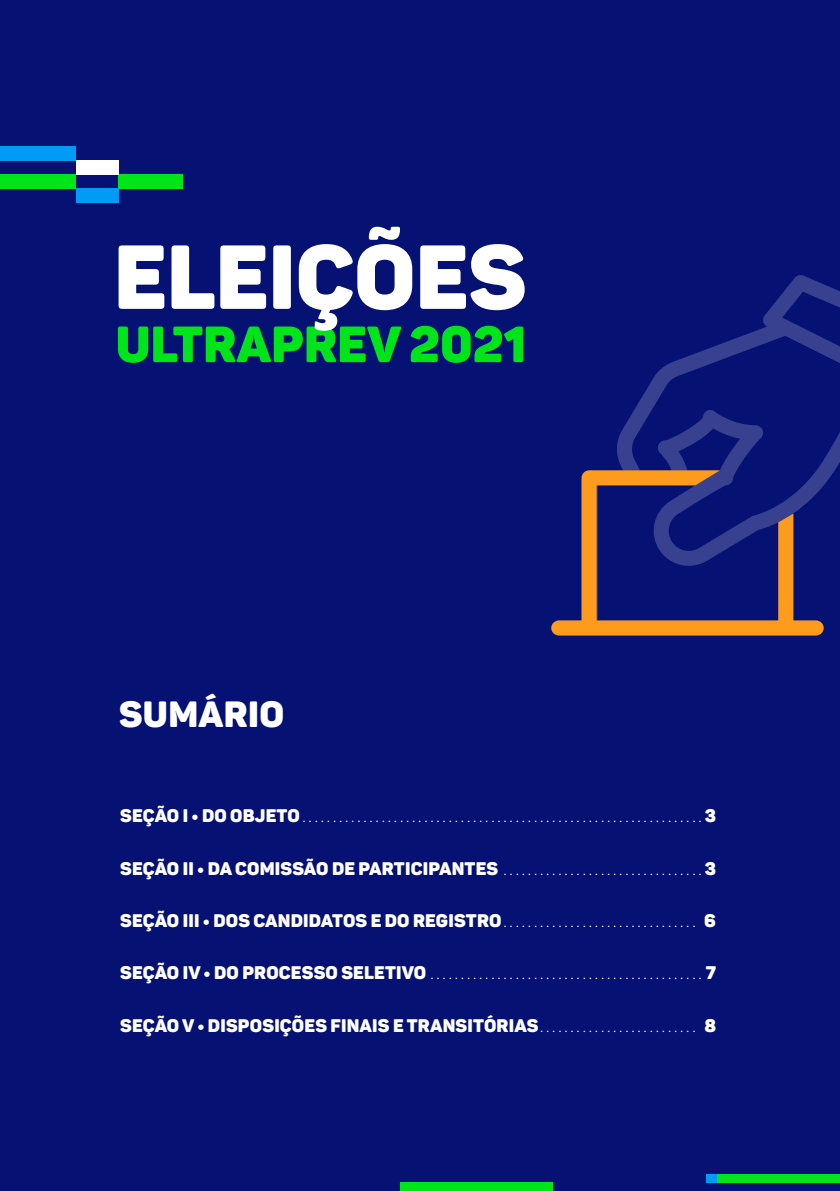
<style>
.page{position:relative;width:840px;height:1191px;background:#fff}
.page>*{position:absolute;margin:0;border:0;box-sizing:border-box;transform-origin:0 0}
.t1{font:900 89.4px "Panton Demo";color:#fff}
.t2{font:900 50.2px "Panton Demo";color:#00e51a}
.t3{font:900 36px "Panton Demo";letter-spacing:.01em;color:#fff}
.t4{font:900 18px "Panton Demo";letter-spacing:.01em;color:#fff}
.t5{font:12px "Myriad Pro";color:#fff}
.s1{font-family:"Panton Demo";font-weight:900;font-size:18px}
.s2{font-family:"Myriad Pro";font-weight:400;font-size:12px}
</style>
<div class="page">
<div style="left:0;top:0;width:839px;height:1191px;background:#051173"></div>
<div style="left:716px;top:1174px;width:123px;height:9px;background:#00e51a"></div>
<div style="left:399px;top:1182px;width:153px;height:9px;background:#00e51a"></div>
<div style="left:705px;top:1174px;width:11px;height:9px;background:#009bf5"></div>
<div style="left:0;top:174px;width:76px;height:15px;background:#00e51a"></div>
<div style="left:118px;top:174px;width:65px;height:15px;background:#00e51a"></div>
<div style="left:0;top:146px;width:76px;height:14px;background:#009bf5"></div>
<div style="left:76px;top:160px;width:42px;height:14px;background:#fff"></div>
<div style="left:76px;top:188px;width:42px;height:14px;background:#009bf5"></div>
<svg style="left:617px;top:275px;width:222px;height:356px"></svg>
<svg style="left:551px;top:470px;width:272px;height:165px"></svg>
<h1 class="t1" style="left:114px;top:219px;width:414px">ELEIÇÕES</h1>
<h2 class="t2" style="left:116px;top:312px;width:412px">ULTRAPREV 2021</h2>
<h3 class="t3" style="left:119px;top:691px;width:166px">SUMÁRIO</h3>
<p class="t5" style="left:120px;top:810px;width:597px"><span class="s1">SEÇÃO I • DO OBJETO</span>..................................................................<span class="s1">3</span></p>
<p class="t4" style="left:120px;top:856px;width:597px">SEÇÃO II • DA COMISSÃO DE PARTICIPANTES <span class="s2">.................................</span>3</p>
<p class="t4" style="left:120px;top:909px;width:597px">SEÇÃO III • DOS CANDIDATOS E DO REGISTRO<span class="s2">................................</span> 6</p>
<p class="t5" style="left:120px;top:968px;width:597px"><span class="s1">SEÇÃO IV • DO PROCESSO SELETIVO</span>.............................................<span class="s1">7</span></p>
<p class="t4" style="left:120px;top:1013px;width:597px">SEÇÃO V • DISPOSIÇÕES FINAIS E TRANSITÓRIAS<span class="s2">. . . . . . . . . . . . . . . . . . . . . . . . . .</span> 8</p>
</div>
